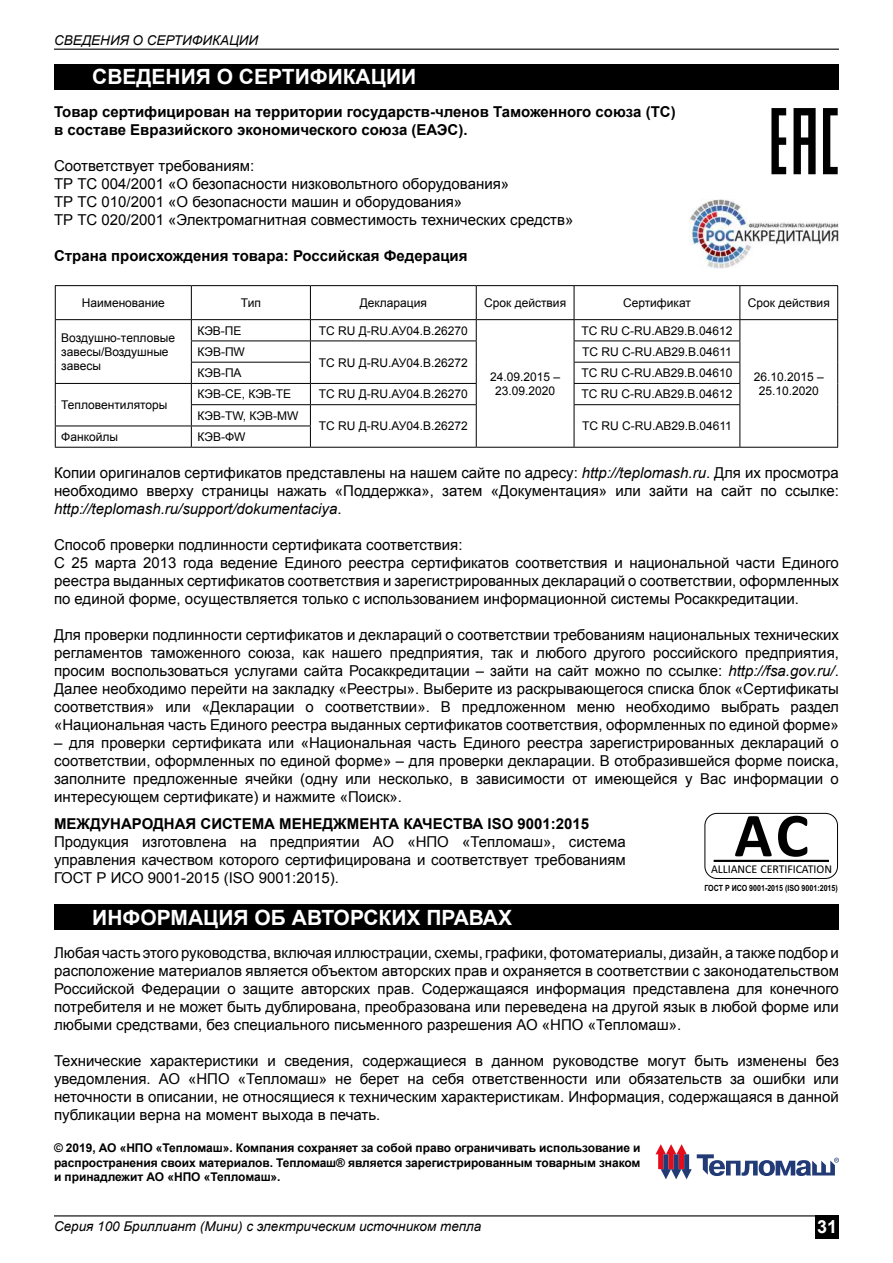
<style>
.page{position:relative;width:893px;height:1263px;background:#fff}
.page>*{position:absolute;margin:0;border:0;box-sizing:border-box;transform-origin:0 0}
.t1{font:700 63px "Calibri";color:#000}
.t2{font:700 21px "Arial";color:#fff}
.t3{font:700 18px "Arial";color:#fff}
.t4{font:15px/18px "Arial";color:#000;text-align:justify}
.t5{font:700 15px/18px "Arial";color:#000}
.t6{font:italic 13.5px "Arial";color:#000}
.t7{font:12px/14.4px "Arial";color:#000;text-align:center}
.t8{font:700 12px/14.4px "Arial";letter-spacing:-.005em;color:#000;text-align:justify}
.t9{font:11.85px "Calibri";letter-spacing:-.005em;color:#000}
.t10{font:700 8.55px "Arial";color:#000;scale:.83 1}
.s1{font-style:italic}
</style>
<div class="page">
<div style="left:816px;top:1215px;width:23px;height:24px;background:#000"></div>
<hr style="left:54px;top:1215px;width:762px;height:1px;background:#000">
<hr style="left:54px;top:49px;width:785px;height:1px;background:#000">
<hr style="left:55px;top:285px;width:136px;height:1px;background:#000">
<hr style="left:55px;top:286px;width:1px;height:33px;background:#000">
<hr style="left:191px;top:285px;width:119px;height:1px;background:#000">
<hr style="left:191px;top:286px;width:1px;height:33px;background:#000">
<hr style="left:310px;top:285px;width:166px;height:1px;background:#000">
<hr style="left:310px;top:286px;width:1px;height:33px;background:#000">
<hr style="left:476px;top:285px;width:98px;height:1px;background:#000">
<hr style="left:476px;top:286px;width:1px;height:33px;background:#000">
<hr style="left:574px;top:285px;width:166px;height:1px;background:#000">
<hr style="left:574px;top:286px;width:1px;height:33px;background:#000">
<hr style="left:740px;top:285px;width:98px;height:1px;background:#000">
<hr style="left:739px;top:286px;width:1px;height:33px;background:#000">
<hr style="left:837px;top:286px;width:1px;height:33px;background:#000">
<hr style="left:55px;top:319px;width:136px;height:1px;background:#000">
<hr style="left:191px;top:319px;width:119px;height:1px;background:#000">
<hr style="left:310px;top:319px;width:166px;height:1px;background:#000">
<hr style="left:476px;top:319px;width:98px;height:1px;background:#000">
<hr style="left:574px;top:319px;width:166px;height:1px;background:#000">
<hr style="left:740px;top:319px;width:98px;height:1px;background:#000">
<hr style="left:191px;top:340px;width:119px;height:1px;background:#000">
<hr style="left:310px;top:340px;width:167px;height:1px;background:#000">
<hr style="left:574px;top:340px;width:166px;height:1px;background:#000">
<hr style="left:191px;top:362px;width:120px;height:1px;background:#000">
<hr style="left:574px;top:362px;width:166px;height:1px;background:#000">
<hr style="left:55px;top:383px;width:136px;height:1px;background:#000">
<hr style="left:191px;top:383px;width:119px;height:1px;background:#000">
<hr style="left:310px;top:383px;width:167px;height:1px;background:#000">
<hr style="left:574px;top:383px;width:166px;height:1px;background:#000">
<hr style="left:191px;top:404px;width:119px;height:1px;background:#000">
<hr style="left:310px;top:404px;width:167px;height:1px;background:#000">
<hr style="left:574px;top:404px;width:166px;height:1px;background:#000">
<hr style="left:55px;top:426px;width:136px;height:1px;background:#000">
<svg style="left:55px;top:320px;width:1px;height:127px"></svg>
<hr style="left:191px;top:426px;width:120px;height:1px;background:#000">
<svg style="left:191px;top:320px;width:1px;height:127px"></svg>
<svg style="left:310px;top:320px;width:1px;height:127px"></svg>
<svg style="left:476px;top:320px;width:1px;height:127px"></svg>
<svg style="left:574px;top:320px;width:1px;height:127px"></svg>
<svg style="left:739px;top:320px;width:1px;height:127px"></svg>
<svg style="left:837px;top:320px;width:1px;height:127px"></svg>
<hr style="left:55px;top:447px;width:136px;height:1px;background:#000">
<hr style="left:191px;top:447px;width:119px;height:1px;background:#000">
<hr style="left:310px;top:447px;width:166px;height:1px;background:#000">
<hr style="left:476px;top:447px;width:98px;height:1px;background:#000">
<hr style="left:574px;top:447px;width:166px;height:1px;background:#000">
<hr style="left:740px;top:447px;width:98px;height:1px;background:#000">
<svg style="left:771px;top:174px;width:67px;height:1px"></svg>
<svg style="left:771px;top:108px;width:67px;height:66px"></svg>
<img style="left:689px;top:199px;width:150px;height:70px">
<svg style="left:655px;top:1144px;width:184px;height:35px"></svg>
<div style="left:54px;top:64px;width:785px;height:25px;background:#000"></div>
<div style="left:54px;top:904px;width:785px;height:26px;background:#000"></div>
<div style="left:705px;top:813px;width:133px;height:66px;border:1px solid #000;border-radius:12px"></div>
<hr style="left:714px;top:860px;width:115px;height:2px;background:#000">
<p class="t6" style="left:54px;top:32px;width:206px">СВЕДЕНИЯ О СЕРТИФИКАЦИИ</p>
<h2 class="t2" style="left:92px;top:63px;width:326px">СВЕДЕНИЯ О СЕРТИФИКАЦИИ</h2>
<p class="t5" style="left:54px;top:103px;width:623px">Товар сертифицирован на территории государств-членов Таможенного союза (ТС) в составе Евразийского экономического союза (ЕАЭС).</p>
<p class="t4" style="left:54px;top:157px;width:521px;text-align:left">Соответствует требованиям:<br>ТР ТС 004/2001 «О безопасности низковольтного оборудования»<br>ТР ТС 010/2001 «О безопасности машин и оборудования»<br>ТР ТС 020/2001 «Электромагнитная совместимость технических средств»</p>
<p class="t5" style="left:54px;top:247px;width:415px">Страна происхождения товара: Российская Федерация</p>
<p class="t7" style="left:82px;top:296px;width:85px">Наименование</p>
<p class="t7" style="left:241px;top:296px;width:22px">Тип</p>
<p class="t7" style="left:360px;top:296px;width:69px">Декларация</p>
<p class="t7" style="left:484px;top:296px;width:84px">Срок действия</p>
<p class="t7" style="left:623px;top:296px;width:69px">Сертификат</p>
<p class="t7" style="left:748px;top:296px;width:84px">Срок действия</p>
<p class="t7" style="left:61px;top:330px;width:115px;text-align:left">Воздушно-тепловые завесы/Воздушные завесы</p>
<p class="t7" style="left:197px;top:323px;width:46px">КЭВ-ПЕ</p>
<p class="t7" style="left:319px;top:323px;width:151px">ТС RU Д-RU.АУ04.В.26270</p>
<p class="t7" style="left:582px;top:323px;width:152px">ТС RU С-RU.АВ29.В.04612</p>
<p class="t7" style="left:197px;top:345px;width:49px">КЭВ-ПW</p>
<p class="t7" style="left:582px;top:345px;width:151px">ТС RU С-RU.АВ29.В.04611</p>
<p class="t7" style="left:319px;top:355px;width:151px">ТС RU Д-RU.АУ04.В.26272</p>
<p class="t7" style="left:197px;top:366px;width:46px">КЭВ-ПА</p>
<p class="t7" style="left:582px;top:366px;width:152px">ТС RU С-RU.АВ29.В.04610</p>
<p class="t7" style="left:490px;top:369px;width:72px">24.09.2015 –<br>23.09.2020</p>
<p class="t7" style="left:754px;top:369px;width:72px">26.10.2015 –<br>25.10.2020</p>
<p class="t7" style="left:197px;top:387px;width:95px">КЭВ-СЕ, КЭВ-ТЕ</p>
<p class="t7" style="left:319px;top:387px;width:151px">ТС RU Д-RU.АУ04.В.26270</p>
<p class="t7" style="left:582px;top:387px;width:152px">ТС RU С-RU.АВ29.В.04612</p>
<p class="t7" style="left:197px;top:408px;width:103px">КЭВ-TW, КЭВ-MW</p>
<p class="t7" style="left:319px;top:419px;width:151px">ТС RU Д-RU.АУ04.В.26272</p>
<p class="t7" style="left:582px;top:419px;width:151px">ТС RU С-RU.АВ29.В.04611</p>
<p class="t7" style="left:61px;top:398px;width:108px">Тепловентиляторы</p>
<p class="t7" style="left:61px;top:430px;width:58px">Фанкойлы</p>
<p class="t7" style="left:197px;top:430px;width:50px">КЭВ-ФW</p>
<p class="t4" style="left:54px;top:463px;width:786px">Копии оригиналов сертификатов представлены на нашем сайте по адресу: <span class="s1">http://teplomash.ru</span>. Для их просмотра необходимо вверху страницы нажать «Поддержка», затем «Документация» или зайти на сайт по ссылке: <span class="s1">http://teplomash.ru/support/dokumentaciya</span>.</p>
<p class="t4" style="left:54px;top:535px;width:786px;text-align:left">Способ проверки подлинности сертификата соответствия:<br>С 25 марта 2013 года ведение Единого реестра сертификатов соответствия и национальной части Единого реестра выданных сертификатов соответствия и зарегистрированных деклараций о соответствии, оформленных по единой форме, осуществляется только с использованием информационной системы Росаккредитации.</p>
<p class="t4" style="left:54px;top:625px;width:786px">Для проверки подлинности сертификатов и деклараций о соответствии требованиям национальных технических регламентов таможенного союза, как нашего предприятия, так и любого другого российского предприятия, просим воспользоваться услугами сайта Росаккредитации – зайти на сайт можно по ссылке: <span class="s1">http://fsa.gov.ru/</span>.<br>Далее необходимо перейти на закладку «Реестры». Выберите из раскрывающегося списка блок «Сертификаты соответствия» или «Декларации о соответствии». В предложенном меню необходимо выбрать раздел «Национальная часть Единого реестра выданных сертификатов соответствия, оформленных по единой форме»</p>
<p class="t4" style="left:54px;top:733px;width:786px">– для проверки сертификата или «Национальная часть Единого реестра зарегистрированных деклараций о соответствии, оформленных по единой форме» – для проверки декларации. В отобразившейся форме поиска, заполните предложенные ячейки (одну или несколько, в зависимости от имеющейся у Вас информации о интересующем сертификате) и нажмите «Поиск».</p>
<p class="t5" style="left:54px;top:815px;width:537px">МЕЖДУНАРОДНАЯ СИСТЕМА МЕНЕДЖМЕНТА КАЧЕСТВА ISO 9001:2015</p>
<p class="t4" style="left:54px;top:833px;width:573px">Продукция изготовлена на предприятии АО «НПО «Тепломаш», система управления качеством которого сертифицирована и соответствует требованиям ГОСТ Р ИСО 9001-2015 (ISO 9001:2015).</p>
<h1 class="t1" style="left:734px;top:795px;width:76px">AC</h1>
<p class="t9" style="left:711px;top:861px;width:122px">ALLIANCE CERTIFICATION</p>
<p class="t10" style="left:704px;top:882px;width:162px">ГОСТ Р ИСО 9001-2015 (ISO 9001:2015)</p>
<h2 class="t2" style="left:92px;top:903px;width:421px">ИНФОРМАЦИЯ ОБ АВТОРСКИХ ПРАВАХ</h2>
<p class="t4" style="left:54px;top:944px;width:786px">Любая часть этого руководства, включая иллюстрации, схемы, графики, фотоматериалы, дизайн, а также подбор и расположение материалов является объектом авторских прав и охраняется в соответствии с законодательством Российской Федерации о защите авторских прав. Содержащаяся информация представлена для конечного потребителя и не может быть дублирована, преобразована или переведена на другой язык в любой форме или любыми средствами, без специального письменного разрешения АО «НПО «Тепломаш».</p>
<p class="t4" style="left:54px;top:1052px;width:786px">Технические характеристики и сведения, содержащиеся в данном руководстве могут быть изменены без уведомления. АО «НПО «Тепломаш» не берет на себя ответственности или обязательств за ошибки или неточности в описании, не относящиеся к техническим характеристикам. Информация, содержащаяся в данной публикации верна на момент выхода в печать.</p>
<p class="t8" style="left:54px;top:1141px;width:588px">© 2019, АО «НПО «Тепломаш». Компания сохраняет за собой право ограничивать использование и распространения своих материалов. Тепломаш® является зарегистрированным товарным знаком и принадлежит АО «НПО «Тепломаш».</p>
<p class="t6" style="left:54px;top:1217px;width:429px">Серия 100 Бриллиант (Мини) с электрическим источником тепла</p>
<p class="t3" style="left:817px;top:1215px;width:22px">31</p>
</div>
